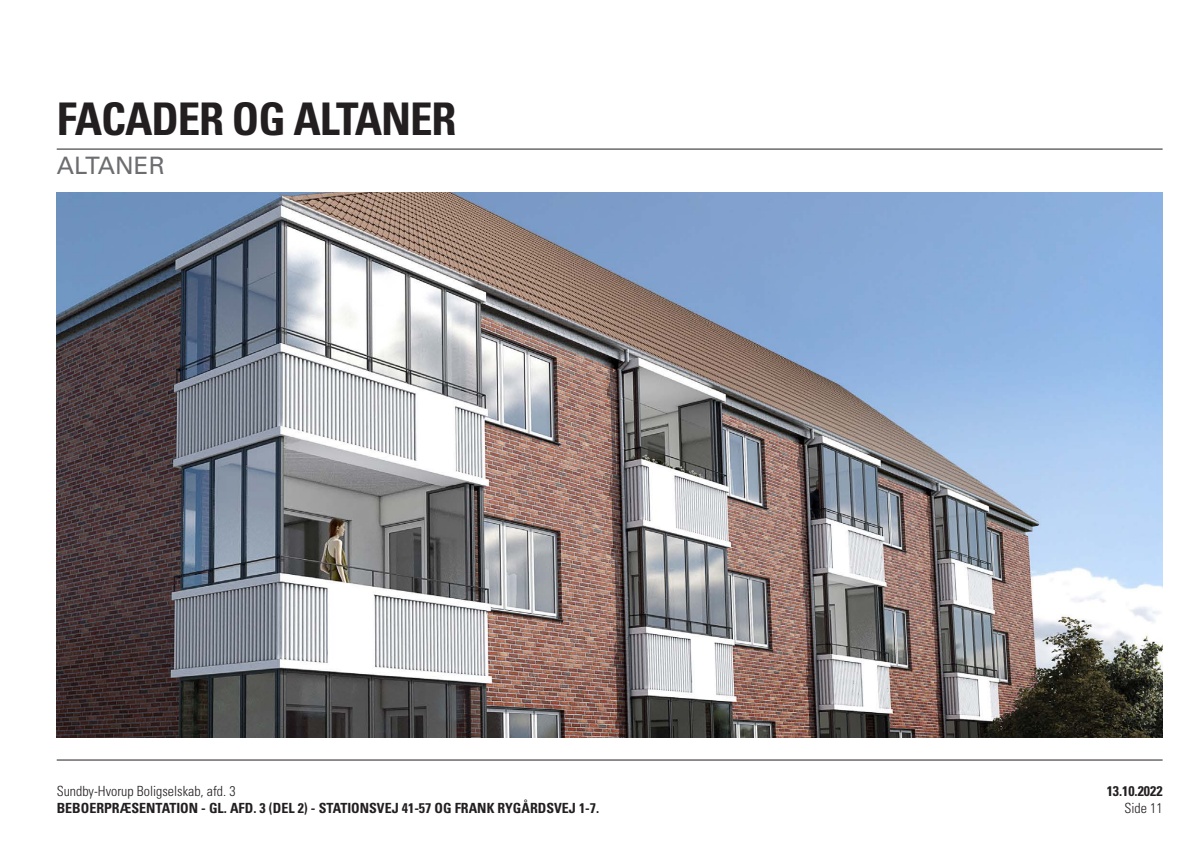
<style>
.page{position:relative;width:1191px;height:842px;background:#fff}
.page>*{position:absolute;margin:0;border:0;box-sizing:border-box;transform-origin:0 0}
.Afsnit_overskrift{font:700 condensed 45px "Univers LT";letter-spacing:-.025em;color:#231f20}
.Lille_overskrift{font:24px "Univers LT";color:#6c6d70}
.t1{font:700 condensed 14px "Univers LT";color:#231f20}
.t2{font:300 condensed 14px "Univers LT";color:#231f20}
</style>
<div class="page">
<hr style="left:57px;top:760px;width:1105px;height:1px;background:#231f20">
<hr style="left:57px;top:149px;width:1105px;height:1px;background:#231f20">
<img style="left:57px;top:193px;width:1105px;height:544px">
<p class="Afsnit_overskrift" style="left:57px;top:91px;width:401px">FACADER OG ALTANER</p>
<p class="Lille_overskrift" style="left:57px;top:151px;width:109px">ALTANER</p>
<p class="t2" style="left:57px;top:783px;width:180px">Sundby-Hvorup Boligselskab, afd. 3</p>
<p class="t1" style="left:57px;top:800px;width:544px">BEBOERPRÆSENTATION - GL. AFD. 3 (DEL 2) - STATIONSVEJ 41-57 OG FRANK RYGÅRDSVEJ 1-7.</p>
<p class="t1" style="left:1106px;top:783px;width:57px">13.10.2022</p>
<p class="t2" style="left:1124px;top:800px;width:40px">Side 11</p>
</div>
